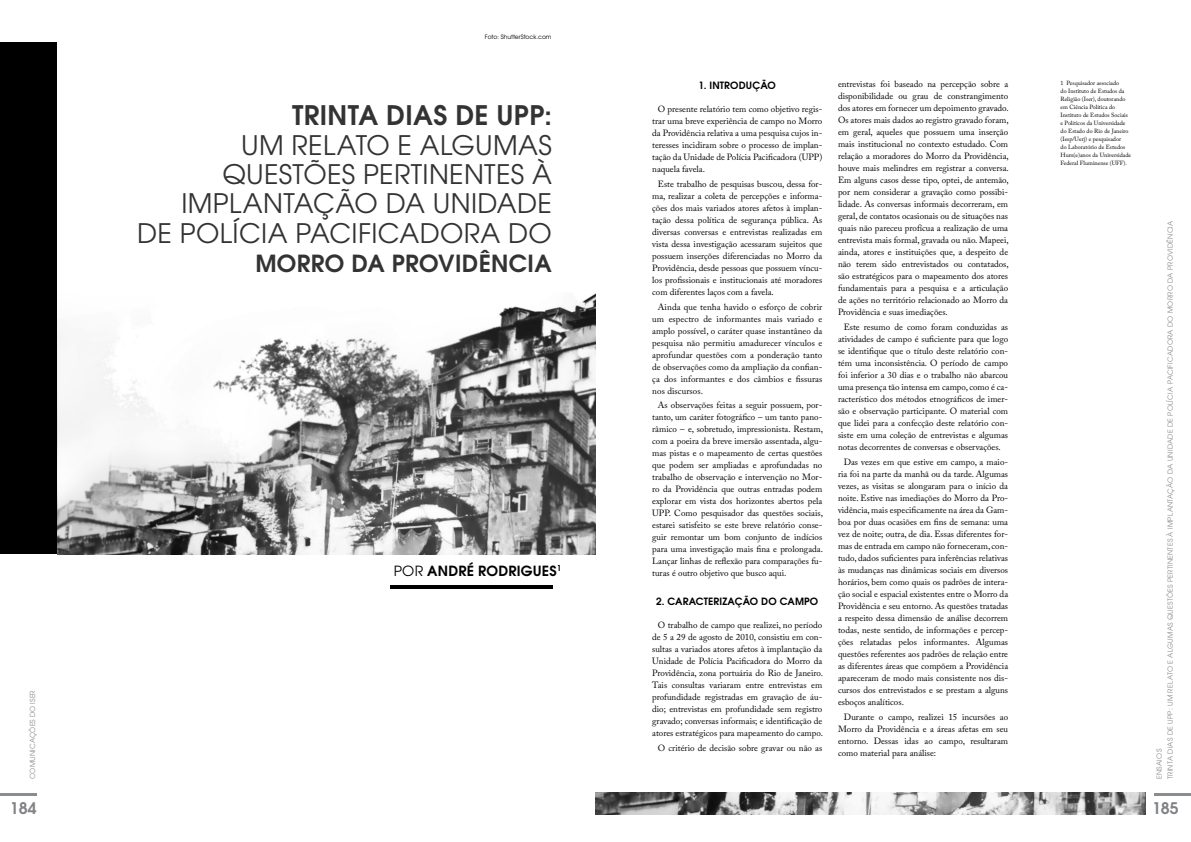
<style>
.page{position:relative;width:1191px;height:842px;background:#fff}
.page>*{position:absolute;margin:0;border:0;box-sizing:border-box;transform-origin:0 0}
.t1{font:26.8px/29.4px "Te X Gyre Adventor";letter-spacing:.015em;color:#333;text-align:right}
.t2{font:700 26.8px "Te X Gyre Adventor";letter-spacing:.015em;color:#333}
.t3{font:700 23.5px "Te X Gyre Adventor";letter-spacing:.015em;color:#333}
.t4{font:700 16px "Te X Gyre Adventor";color:#808285}
.t5{font:700 14px "Te X Gyre Adventor";color:#000}
.t6{font:700 10px "Te X Gyre Adventor";letter-spacing:.015em;color:#000}
.t7{font:9px/12px "Adobe Caslon Pro";color:#000;text-align:justify}
.t8{font:7px/11px "Te X Gyre Adventor";letter-spacing:.035em;color:#8a8c8e}
.t9{font:7px "Te X Gyre Adventor";letter-spacing:.015em;color:#8a8c8e}
.t10{font:6px/8px "Adobe Caslon Pro";color:#000}
.t11{font:6px "Te X Gyre Adventor";color:#000}
.s1{font-weight:400}
</style>
<div class="page">
<hr style="left:0;top:793px;width:37px;height:2px;background:#8a8c8e">
<hr style="left:1154px;top:793px;width:37px;height:2px;background:#8a8c8e">
<div style="left:0;top:43px;width:595px;height:511px;background:#000"></div>
<img style="left:57px;top:43px;width:538px;height:511px">
<img style="left:595px;top:792px;width:550px;height:22px">
<hr style="left:390px;top:585px;width:162px;height:4px;background:#000">
<p class="t9" style="left:27px;top:779px;width:90px;rotate:-90deg">COMUNICAÇÕES DO ISER</p>
<p class="t11" style="left:485px;top:32px;width:68px">FOTO: SHUTTERSTOCK.COM</p>
<h1 class="t2" style="left:292px;top:92px;width:261px">TRINTA DIAS DE UPP:</h1>
<h1 class="t1" style="left:137px;top:128px;width:416px">UM RELATO E ALGUMAS<br>QU ESTÕES PERTINENTES À<br>IMPLANTAÇÃO DA UNIDADE<br>DE POLÍCIA PACIFICADORA DO</h1>
<h2 class="t3" style="left:255px;top:243px;width:298px">MORRO DA PROVIDÊNCIA</h2>
<h3 class="t5" style="left:394px;top:559px;width:44px"><span class="s1">POR</span> ANDRÉ</h3>
<h3 class="t5" style="left:478px;top:559px;width:10px">RODRIG</h3>
<h3 class="t5" style="left:533px;top:559px;width:30px">UES<sup>1</sup></h3>
<p class="t6" style="left:698px;top:77px;width:79px">1. INTRODUÇÃO</p>
<p class="t7" style="left:652px;top:103px;width:172px;text-indent:6px">O presente relatório tem como objetivo regis&shy;trar uma breve experiência de campo no Morro da Providência relativa a uma pesquisa cujos in&shy;teresses incidiram sobre o processo de implan&shy;tação da Unidade de Polícia Pacificadora (UPP) naquela favela.</p>
<p class="t7" style="left:652px;top:178px;width:172px;text-indent:6px">Este trabalho de pesquisas buscou, dessa for&shy;ma, realizar a coleta de percepções e informa&shy;ções dos mais variados atores afetos à implan&shy;tação dessa política de segurança pública. As diversas conversas e entrevistas realizadas em vista dessa investigação acessaram sujeitos que possuem inserções diferenciadas no Morro da Providência, desde pessoas que possuem víncu&shy;los profissionais e institucionais até moradores com diferentes laços com a favela.</p>
<p class="t7" style="left:652px;top:300px;width:172px;text-indent:6px">Ainda que tenha havido o esforço de cobrir um espectro de informantes mais variado e amplo possível, o caráter quase instantâneo da pesquisa não permitiu amadurecer vínculos e aprofundar questões com a ponderação tanto de observações como da ampliação da confian&shy;ça dos informantes e dos câmbios e fissuras nos discursos.</p>
<p class="t7" style="left:652px;top:399px;width:172px;text-indent:6px">As observações feitas a seguir possuem, por&shy;tanto, um caráter fotográfico – um tanto pano&shy;râmico – e, sobretudo, impressionista. Restam, com a poeira da breve imersão assentada, algu&shy;mas pistas e o mapeamento de certas questões que podem ser ampliadas e aprofundadas no trabalho de observação e intervenção no Mor&shy;ro da Providência que outras entradas podem explorar em vista dos horizontes abertos pela UPP. Como pesquisador das questões sociais, estarei satisfeito se este breve relatório conse&shy;guir remontar um bom conjunto de indícios para uma investigação mais fina e prolongada.<br>Lançar linhas de reflexão para comparações fu&shy;turas é outro objetivo que busco aqui.</p>
<p class="t6" style="left:656px;top:593px;width:164px">2. CARACTERIZAÇÃO DO CAMPO</p>
<p class="t7" style="left:652px;top:619px;width:172px;text-align:center">O trabalho de campo que realizei, no período de 5 a 29 de agosto de 2010, consistiu em con&shy;sultas a variados atores afetos à implantação da Unidade de Polícia Pacificadora do Morro da Providência, zona portuária do Rio de Janeiro.<br>Tais consultas variaram entre entrevistas em profundidade registradas em gravação de áu&shy;dio; entrevistas em profundidade sem registro gravado; conversas informais; e identificação de atores estratégicos para mapeamento do campo.</p>
<p class="t7" style="left:658px;top:742px;width:166px">O critério de decisão sobre gravar ou não as</p>
<p class="t7" style="left:838px;top:78px;width:172px">entrevistas foi baseado na percepção sobre a disponibilidade ou grau de constrangimento dos atores em fornecer um depoimento gravado.<br>Os atores mais dados ao registro gravado foram, em geral, aqueles que possuem uma inserção mais institucional no contexto estudado. Com relação a moradores do Morro da Providência, houve mais melindres em registrar a conversa.<br>Em alguns casos desse tipo, optei, de antemão, por nem considerar a gravação como possibi&shy;lidade. As conversas informais decorreram, em geral, de contatos ocasionais ou de situações nas quais não pareceu profícua a realização de uma entrevista mais formal, gravada ou não. Mapeei, ainda, atores e instituições que, a despeito de não terem sido entrevistados ou contatados, são estratégicos para o mapeamento dos atores fundamentais para a pesquisa e a articulação de ações no território relacionado ao Morro da Providência e suas imediações.</p>
<p class="t7" style="left:838px;top:321px;width:172px;text-indent:6px">Este resumo de como foram conduzidas as atividades de campo é suficiente para que logo se identifique que o título deste relatório con&shy;tém uma inconsistência. O período de campo foi inferior a 30 dias e o trabalho não abarcou uma presença tão intensa em campo, como é ca&shy;racterístico dos métodos etnográficos de imer&shy;são e observação participante. O material com que lidei para a confecção deste relatório con&shy;siste em uma coleção de entrevistas e algumas notas decorrentes de conversas e observações.</p>
<p class="t7" style="left:838px;top:456px;width:172px;text-indent:6px">Das vezes em que estive em campo, a maio&shy;ria foi na parte da manhã ou da tarde. Algumas vezes, as visitas se alongaram para o início da noite. Estive nas imediações do Morro da Pro&shy;vidência, mais especificamente na área da Gam&shy;boa por duas ocasiões em fins de semana: uma vez de noite; outra, de dia. Essas diferentes for&shy;mas de entrada em campo não forneceram, con&shy;tudo, dados suficientes para inferências relativas às mudanças nas dinâmicas sociais em diversos horários, bem como quais os padrões de intera&shy;ção social e espacial existentes entre o Morro da Providência e seu entorno. As questões tratadas a respeito dessa dimensão de análise decorrem todas, neste sentido, de informações e percep&shy;ções relatadas pelos informantes. Algumas questões referentes aos padrões de relação entre as diferentes áreas que compõem a Providência apareceram de modo mais consistente nos dis&shy;cursos dos entrevistados e se prestam a alguns esboços analíticos.</p>
<p class="t7" style="left:838px;top:711px;width:172px;text-indent:6px">Durante o campo, realizei 15 incursões ao Morro da Providência e a áreas afetas em seu entorno. Dessas idas ao campo, resultaram como material para análise:</p>
<p class="t10" style="left:1060px;top:79px;width:72px">1 Pesquisador associado<br>do Instituto de Estudos da<br>Religião (Iser), doutorando em Ciência Política do<br>Instituto de Estudos Sociais e Políticos da Universidade do Estado do Rio de Janeiro (Iesp/Uerj) e pesquisador<br>do Laboratório de Estudos<br>Hum(e)anos da Universidade<br>Federal Fluminense (UFF).</p>
<p class="t8" style="left:1153px;top:779px;width:560px;rotate:-90deg">ENSAIOS<br>TRINTA DIAS DE UPP: UM RELATO E ALGUMAS QUESTÕES PERTINENTES À IMPLANTAÇÃO DA UNIDADE DE POLÍCIA PACIFICADORA DO MORRO DA PROVIDÊN CIA</p>
<h3 class="t4" style="left:10px;top:794px;width:28px">184</h3>
<h3 class="t4" style="left:1152px;top:794px;width:28px">185</h3>
</div>
